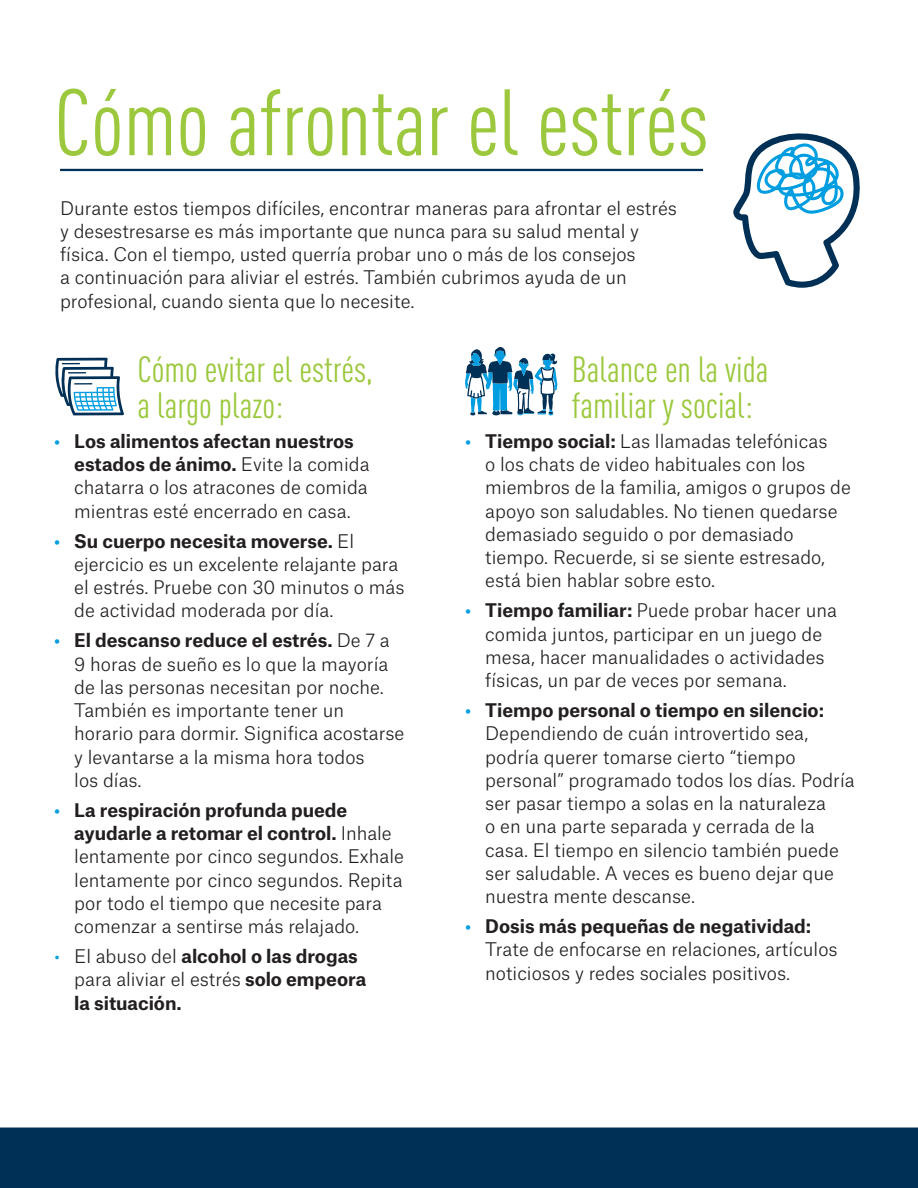
<style>
.page{position:relative;width:918px;height:1188px;background:#fff}
.page>*{position:absolute;margin:0;border:0;box-sizing:border-box;transform-origin:0 0}
.t1{font:condensed 92.55px "DINOT";color:#9bc83c}
.t2{font:condensed 36px/36px "DINOT";color:#9bc83c}
.t3{font:300 18px/23.2px "Atlas Grotesk";color:#231f20}
.t4{font:700 18px/23.2px "Atlas Grotesk";color:#231f20}
.s1{font-weight:700;color:#009de1}
.s2{font-weight:700}
.s3{font-weight:300;color:#009de1}
.s4{font-weight:300}
</style>
<div class="page">
<hr style="left:60px;top:169px;width:643px;height:2px;background:#003055">
<svg style="left:733px;top:133px;width:127px;height:155px"></svg>
<svg style="left:55px;top:358px;width:69px;height:57px"></svg>
<svg style="left:465px;top:347px;width:93px;height:68px"></svg>
<div style="left:0;top:1128px;width:918px;height:60px;background:#003055"></div>
<h1 class="t1" style="left:54px;top:69px;width:656px">Cómo afrontar el estrés</h1>
<p class="t3" style="left:60px;top:194px;width:618px">Durante estos tiempos difíciles, encontrar maneras para afrontar el estrés y desestresarse es más importante que nunca para su salud mental y física. Con el tiempo, usted querría probar uno o más de los consejos<br>a continuación para aliviar el estrés. También cubrimos ayuda de un profesional, cuando sienta que lo necesite.</p>
<h2 class="t2" style="left:137px;top:351px;width:237px">Cómo evitar el estrés, a largo plazo:</h2>
<p class="t3" style="left:74px;top:428px;width:297px;text-indent:-20px"><span class="s1">•</span> <span class="s2">Los alimentos afectan nuestros estados de ánimo.</span> Evite la comida chatarra o los atracones de comida mientras esté encerrado en casa.</p>
<p class="t3" style="left:74px;top:527px;width:332px;text-indent:-20px"><span class="s1">•</span> <span class="s2">Su cuerpo necesita moverse.</span> El ejercicio es un excelente relajante para el estrés. Pruebe con 30 minutos o más de actividad moderada por día.</p>
<p class="t3" style="left:74px;top:627px;width:332px;text-indent:-20px"><span class="s1">•</span> <span class="s2">El descanso reduce el estrés.</span> De 7 a<br>9 horas de sueño es lo que la mayoría de las personas necesitan por noche.<br>También es importante tener un horario para dormir. Significa acostarse y levantarse a la misma hora todos<br>los días.</p>
<p class="t3" style="left:74px;top:797px;width:331px;text-indent:-20px"><span class="s1">•</span> <span class="s2">La respiración profunda puede ayudarle a retomar el control.</span> Inhale lentamente por cinco segundos. Exhale lentamente por cinco segundos. Repita por todo el tiempo que necesite para comenzar a sentirse más relajado.</p>
<p class="t4" style="left:74px;top:943px;width:294px;text-indent:-20px"><span class="s3">•</span> <span class="s4">El abuso del</span> alcohol o las drogas <span class="s4">para aliviar el estrés</span> solo empeora la situación.</p>
<h2 class="t2" style="left:572px;top:351px;width:198px">Balance en la vida familiar y social:</h2>
<p class="t3" style="left:485px;top:428px;width:367px;text-indent:-20px"><span class="s1">•</span> <span class="s2">Tiempo social:</span> Las llamadas telefónicas<br>o los chats de video habituales con los miembros de la familia, amigos o grupos de apoyo son saludables. No tienen quedarse demasiado seguido o por demasiado tiempo. Recuerde, si se siente estresado, está bien hablar sobre esto.</p>
<p class="t3" style="left:485px;top:597px;width:353px;text-indent:-20px"><span class="s1">•</span> <span class="s2">Tiempo familiar:</span> Puede probar hacer una comida juntos, participar en un juego de mesa, hacer manualidades o actividades físicas, un par de veces por semana.</p>
<p class="t3" style="left:485px;top:697px;width:371px;text-indent:-20px"><span class="s1">•</span> <span class="s2">Tiempo personal o tiempo en silencio:<br></span>Dependiendo de cuán introvertido sea, podría querer tomarse cierto “tiempo personal” programado todos los días. Podría ser pasar tiempo a solas en la naturaleza<br>o en una parte separada y cerrada de la casa. El tiempo en silencio también puede ser saludable. A veces es bueno dejar que nuestra mente descanse.</p>
<p class="t3" style="left:485px;top:913px;width:354px;text-indent:-20px"><span class="s1">•</span> <span class="s2">Dosis más pequeñas de negatividad:<br></span>Trate de enfocarse en relaciones, artículos noticiosos y redes sociales positivos.</p>
</div>
